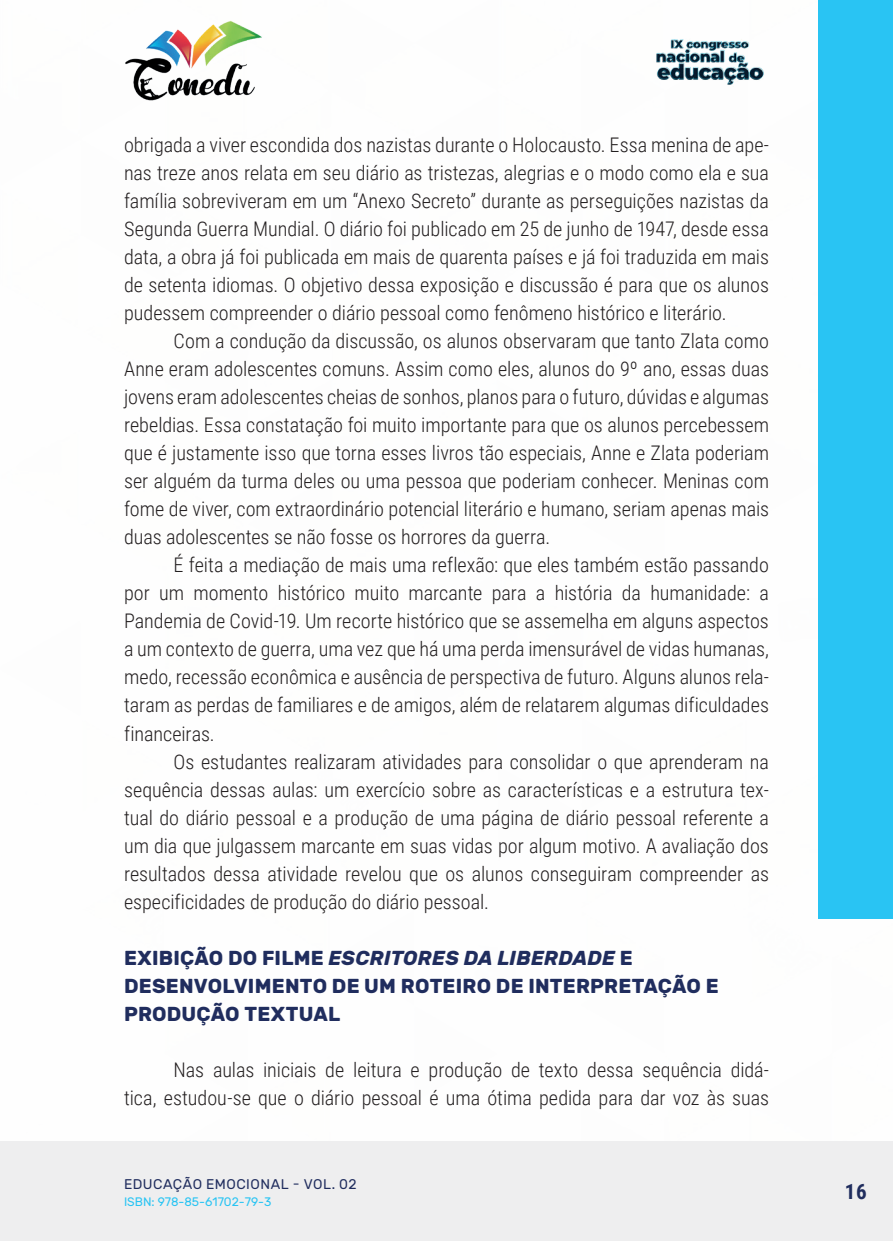
<style>
.page{position:relative;width:893px;height:1241px;background:#fff}
.page>*{position:absolute;margin:0;border:0;box-sizing:border-box;transform-origin:0 0}
.t1{font:700 21px "Roboto Condensed";color:#202d5e}
._9_CORPO{font:300 20.12px/28px "Roboto Condensed";color:#231f20;text-align:justify}
._11_SUBTITULO_2{font:700 20.12px/28px "Rubik";letter-spacing:.01em;color:#202d5e}
.t2{font:14px "Rubik";letter-spacing:.035em;color:#202d5e}
.t3{font:12.25px "Rubik";color:#29c4f3}
.s1{font-style:italic}
</style>
<div class="page">
<div style="left:0;top:1141px;width:893px;height:99px;background:#eeeeef"></div>
<div style="left:819px;top:0;width:74px;height:918px;background:#29c4f3"></div>
<img style="left:125px;top:20px;width:137px;height:81px">
<img style="left:656px;top:39px;width:108px;height:46px">
<p class="_9_CORPO" style="left:124px;top:130px;width:646px">obrigada a viver escondida dos nazistas durante o Holocausto. Essa menina de ape&shy;nas treze anos relata em seu diário as tristezas, alegrias e o modo como ela e sua família sobreviveram em um “Anexo Secreto” durante as perseguições nazistas da Segunda Guerra Mundial. O diário foi publicado em 25 de junho de 1947, desde essa data, a obra já foi publicada em mais de quarenta países e já foi traduzida em mais de setenta idiomas. O objetivo dessa exposição e discussão é para que os alunos pudessem compreender o diário pessoal como fenômeno histórico e literário.</p>
<p class="_9_CORPO" style="left:124px;top:326px;width:646px;text-indent:50px">Com a condução da discussão, os alunos observaram que tanto Zlata como Anne eram adolescentes comuns. Assim como eles, alunos do 9º ano, essas duas jovens eram adolescentes cheias de sonhos, planos para o futuro, dúvidas e algumas rebeldias. Essa constatação foi muito importante para que os alunos percebessem que é justamente isso que torna esses livros tão especiais, Anne e Zlata poderiam ser alguém da turma deles ou uma pessoa que poderiam conhecer. Meninas com fome de viver, com extraordinário potencial literário e humano, seriam apenas mais duas adolescentes se não fosse os horrores da guerra.</p>
<p class="_9_CORPO" style="left:124px;top:550px;width:646px;text-indent:50px">É feita a mediação de mais uma reflexão: que eles também estão passando por um momento histórico muito marcante para a história da humanidade: a Pandemia de Covid-19. Um recorte histórico que se assemelha em alguns aspectos a um contexto de guerra, uma vez que há uma perda imensurável de vidas humanas, medo, recessão econômica e ausência de perspectiva de futuro. Alguns alunos rela&shy;taram as perdas de familiares e de amigos, além de relatarem algumas dificuldades financeiras.</p>
<p class="_9_CORPO" style="left:124px;top:746px;width:646px;text-indent:50px">Os estudantes realizaram atividades para consolidar o que aprenderam na sequência dessas aulas: um exercício sobre as características e a estrutura tex&shy;tual do diário pessoal e a produção de uma página de diário pessoal referente a um dia que julgassem marcante em suas vidas por algum motivo. A avaliação dos resultados dessa atividade revelou que os alunos conseguiram compreender as especificidades de produção do diário pessoal.</p>
<p class="_11_SUBTITULO_2" style="left:124px;top:944px;width:596px">EXIBIÇÃO DO FILME <span class="s1">ESCRITORES DA LIBERDADE</span> E<br>DESENVOLVIMENTO DE UM ROTEIRO DE INTERPRETAÇÃO E<br>PRODUÇÃO TEXTUAL</p>
<p class="_9_CORPO" style="left:124px;top:1054px;width:646px;text-align:right">Nas aulas iniciais de leitura e produção de texto dessa sequência didá-<br>tica, estudou-se que o diário pessoal é uma ótima pedida para dar voz às suas</p>
<p class="t2" style="left:124px;top:1175px;width:234px">EDUCAÇÃO EMOCIONAL - VOL. 02</p>
<p class="t3" style="left:124px;top:1194px;width:149px">ISBN: 978-85-61702-79-3</p>
<p class="t1" style="left:845px;top:1176px;width:23px">16</p>
</div>
